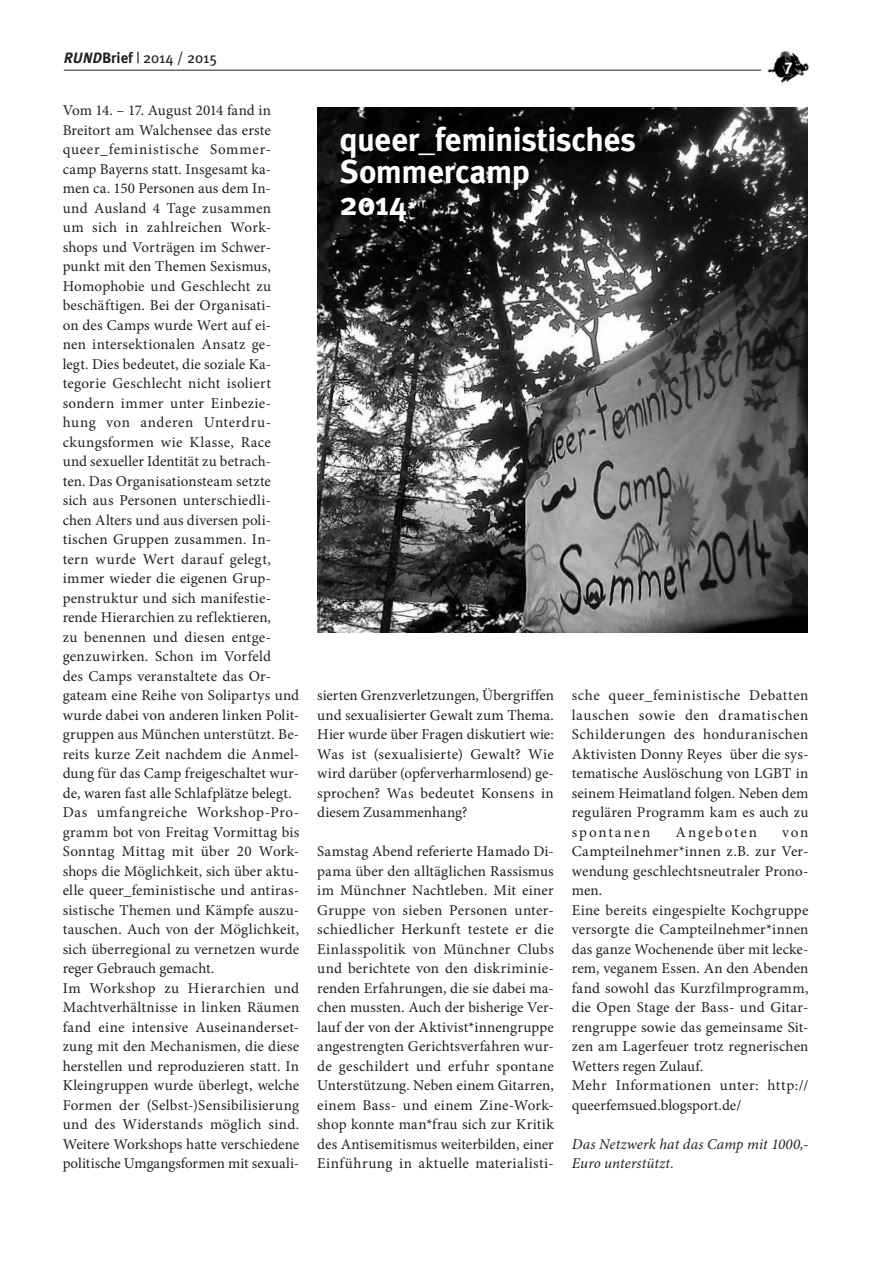
<style>
.page{position:relative;width:893px;height:1263px;background:#fff}
.page>*{position:absolute;margin:0;border:0;box-sizing:border-box;transform-origin:0 0}
.t1{font:700 33px/31.5px "Meta Plus";letter-spacing:-.01em;color:#fff}
.t2{font:700 16.5px "Meta";color:#fff}
.t3{font:15px/19.5px "Minion Pro";letter-spacing:.015em;color:#231f20;text-align:justify}
.t4{font:italic 15px/19.5px "Minion Pro";letter-spacing:.005em;color:#231f20}
.t5{font:15px "Meta Plus";color:#231f20}
.t6{font:15px "Minion Pro";letter-spacing:.12em;color:#231f20}
.s1{font-family:"Meta Plus Bold Caps";font-style:italic}
.s2{font-weight:700}
</style>
<div class="page">
<img style="left:767px;top:51px;width:42px;height:32px">
<hr style="left:64px;top:70px;width:697px;height:1px;background:#231f20">
<img style="left:318px;top:107px;width:490px;height:525px">
<p class="t5" style="left:64px;top:49px;width:155px"><span class="s1">RUND</span><span class="s2">Brief</span> | 2014 / 2015</p>
<p class="t3" style="left:63px;top:101px;width:238px;text-align:left">Vom 14. – 17. August 2014 fand in Breitort am Walchensee das erste queer_feministische Sommer&shy;camp Bayerns statt. Insgesamt ka&shy;men ca. 150 Personen aus dem In&shy;und Ausland 4 Tage zusammen<br>um sich in zahlreichen Work&shy;shops und Vorträgen im Schwer&shy;punkt mit den Themen Sexismus, Homophobie und Geschlecht zu beschäftigen. Bei der Organisati-<br>on des Camps wurde Wert auf ei-<br>nen intersektionalen Ansatz ge&shy;legt. Dies bedeutet, die soziale Ka&shy;tegorie Geschlecht nicht isoliert sondern immer unter Einbezie&shy;hung von anderen Unterdru&shy;ckungsformen wie Klasse, Race<br>und sexueller Identität zu betrach-<br>ten. Das Organisationsteam setzte sich aus Personen unterschiedli&shy;chen Alters und aus diversen poli&shy;tischen Gruppen zusammen. In&shy;tern wurde Wert darauf gelegt, immer wieder die eigenen Grup&shy;penstruktur und sich manifestie&shy;rende Hierarchien zu reflektieren,<br>zu benennen und diesen entge&shy;genzuwirken. Schon im Vorfeld<br>des Camps veranstaltete das Or&shy;gateam eine Reihe von Solipartys und wurde dabei von anderen linken Polit&shy;gruppen aus München unterstützt. Be&shy;reits kurze Zeit nachdem die Anmel&shy;dung für das Camp freigeschaltet wur&shy;de, waren fast alle Schlafplätze belegt.<br>Das umfangreiche Workshop-Pro&shy;gramm bot von Freitag Vormittag bis Sonntag Mittag mit über 20 Work&shy;shops die Möglichkeit, sich über aktu&shy;elle queer_feministische und antiras&shy;sistische Themen und Kämpfe auszu&shy;tauschen. Auch von der Möglichkeit, sich überregional zu vernetzen wurde reger Gebrauch gemacht.<br>Im Workshop zu Hierarchien und Machtverhältnisse in linken Räumen fand eine intensive Auseinanderset&shy;zung mit den Mechanismen, die diese herstellen und reproduzieren statt. In Kleingruppen wurde überlegt, welche Formen der (Selbst-)Sensibilisierung und des Widerstands möglich sind.<br>Weitere Workshops hatte verschiedene politische Umgangsformen mit sexuali-</p>
<h1 class="t1" style="left:340px;top:124px;width:298px">queer_feministisches<br>Sommercamp<br>2014</h1>
<p class="t2" style="left:784px;top:56px;width:10px">7</p>
<p class="t3" style="left:317px;top:686px;width:238px">sierten Grenzverletzungen, Übergriffen und sexualisierter Gewalt zum Thema.<br>Hier wurde über Fragen diskutiert wie:<br>Was ist (sexualisierte) Gewalt? Wie wird darüber (opferverharmlosend) ge&shy;sprochen? Was bedeutet Konsens in diesem Zusammenhang?</p>
<p class="t3" style="left:317px;top:842px;width:238px">Samstag Abend referierte Hamado Di&shy;pama über den alltäglichen Rassismus im Münchner Nachtleben. Mit einer Gruppe von sieben Personen unter&shy;schiedlicher Herkunft testete er die Einlasspolitik von Münchner Clubs und berichtete von den diskriminie&shy;renden Erfahrungen, die sie dabei ma&shy;chen mussten. Auch der bisherige Ver&shy;lauf der von der Aktivist*innengruppe angestrengten Gerichtsverfahren wur&shy;de geschildert und erfuhr spontane Unterstützung. Neben einem Gitarren, einem Bass- und einem Zine-Work&shy;shop konnte man*frau sich zur Kritik des Antisemitismus weiterbilden, einer Einführung in aktuelle materialisti-</p>
<p class="t3" style="left:572px;top:686px;width:238px">sche queer_feministische Debatten lauschen sowie den dramatischen Schilderungen des honduranischen Aktivisten Donny Reyes über die sys&shy;tematische Auslöschung von LGBT in seinem Heimatland folgen. Neben dem regulären Programm kam es auch zu spontanen</p>
<p class="t6" style="left:675px;top:822px;width:83px">Angeboten</p>
<p class="t3" style="left:572px;top:822px;width:238px;text-align:left;text-indent:210px">von<br>Campteilnehmer*innen z.B. zur Ver&shy;wendung geschlechtsneutraler Prono&shy;men.<br>Eine bereits eingespielte Kochgruppe versorgte die Campteilnehmer*innen das ganze Wochenende über mit lecke&shy;rem, veganem Essen. An den Abenden fand sowohl das Kurzfilmprogramm, die Open Stage der Bass- und Gitar&shy;rengruppe sowie das gemeinsame Sit&shy;zen am Lagerfeuer trotz regnerischen<br>Wetters regen Zulauf.<br>Mehr Informationen unter: http:// queerfemsued.blogsport.de/</p>
<p class="t4" style="left:572px;top:1134px;width:238px">Das Netzwerk hat das Camp mit 1000,-<br>Euro unterstützt.</p>
</div>
